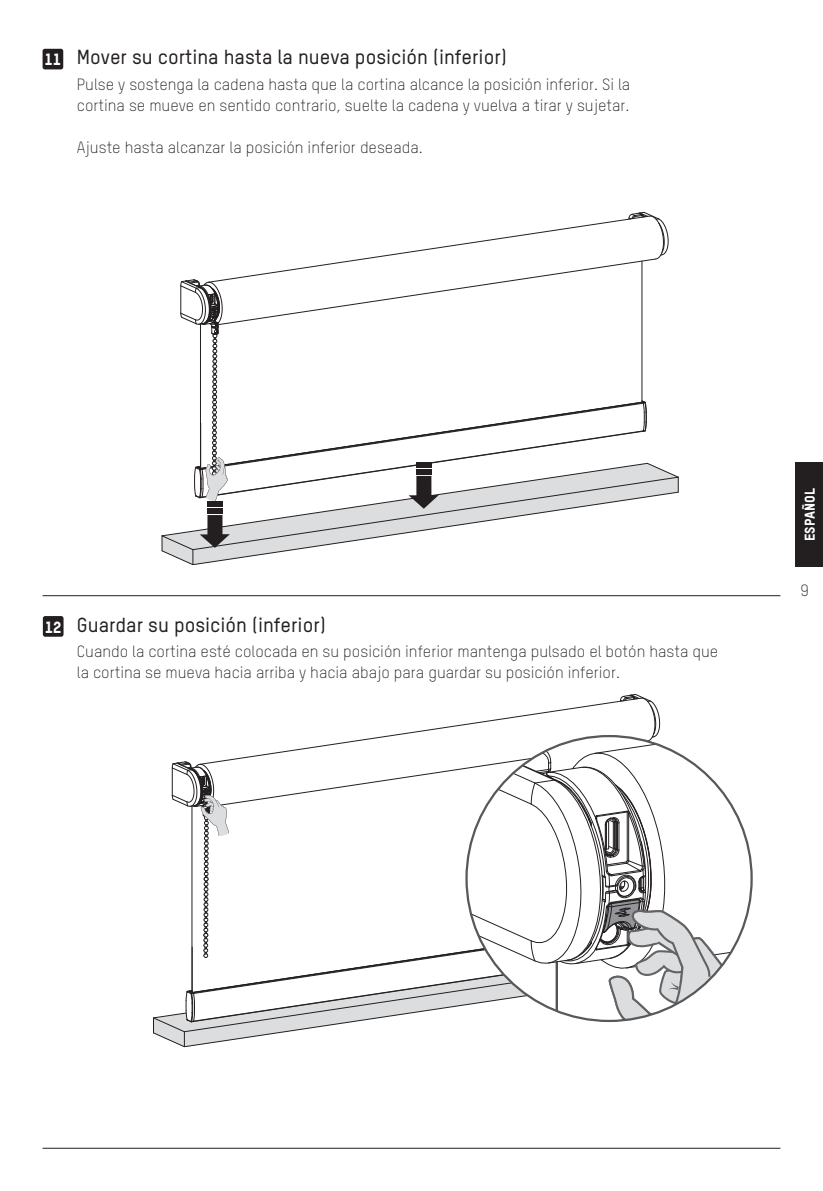
<style>
.page{position:relative;width:823px;height:1191px;background:#fff}
.page>*{position:absolute;margin:0;border:0;box-sizing:border-box;transform-origin:0 0}
.t1{font:500 20px "TSTARPRO";color:#231f20}
.t2{font:300 16px/21px "TSTARPRO";color:#231f20}
.t3{font:16px "TSTARPRO Headline";color:#fff}
.t4{font:14px "TSTARPRO Headline";color:#fff}
</style>
<div class="page">
<svg style="left:153px;top:693px;width:598px;height:354px"></svg>
<svg style="left:161px;top:212px;width:517px;height:353px"></svg>
<div style="left:416px;top:469px;width:15px;height:5px;background:#231f20"></div>
<div style="left:416px;top:462px;width:15px;height:6px;background:#231f20"></div>
<hr style="left:43px;top:595px;width:737px;height:1px;background:#231f20">
<div style="left:43px;top:49px;width:20px;height:20px;background:#231f20;border-radius:2px"></div>
<div style="left:43px;top:616px;width:20px;height:20px;background:#231f20;border-radius:2px"></div>
<hr style="left:43px;top:1147px;width:737px;height:1px;background:#231f20">
<div style="left:795px;top:462px;width:27px;height:105px;background:#231f20"></div>
<p class="t3" style="left:44px;top:50px;width:18px">11</p>
<p class="t1" style="left:77px;top:45px;width:431px">Mover su cortina hasta la nueva posición (inferior)</p>
<p class="t2" style="left:77px;top:73px;width:554px">Pulse y sostenga la cadena hasta que la cortina alcance la posición inferior. Si la cortina se mueve en sentido contrario, suelte la cadena y vuelva a tirar y sujetar.</p>
<p class="t2" style="left:77px;top:136px;width:347px">Ajuste hasta alcanzar la posición inferior deseada.</p>
<p class="t3" style="left:45px;top:617px;width:18px">12</p>
<p class="t1" style="left:77px;top:612px;width:250px">Guardar su posición (inferior)</p>
<p class="t2" style="left:77px;top:640px;width:642px">Cuando la cortina esté colocada en su posición inferior mantenga pulsado el botón hasta que la cortina se mueva hacia arriba y hacia abajo para guardar su posición inferior.</p>
<p class="t4" style="left:800px;top:541px;width:54px;rotate:-90deg">ESPAÑOL</p>
<p class="t2" style="left:800px;top:579px;width:10px">9</p>
</div>
